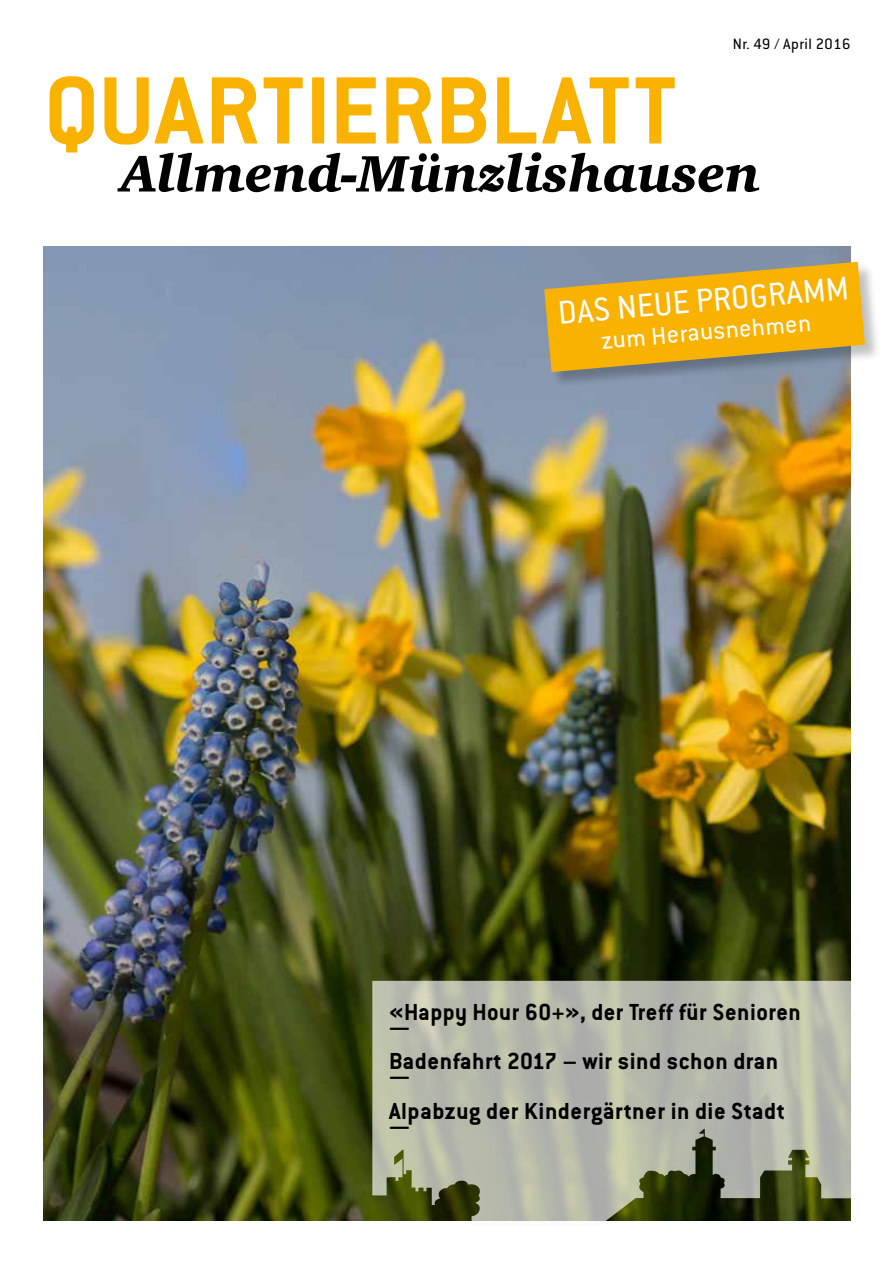
<style>
.page{position:relative;width:893px;height:1263px;background:#fff}
.page>*{position:absolute;margin:0;border:0;box-sizing:border-box;transform-origin:0 0}
.t1{font:700 105px "Conduit ITC";letter-spacing:.005em;color:#f9b200}
.t2{font:52.5px "Charter ITC Blac Ital";color:#000}
.t3{font:36px "Conduit ITC";color:#fff}
.t4{font:27px "Conduit ITC";color:#fff}
.t5{font:700 25.5px/34.5px "Conduit ITC";letter-spacing:.02em;color:#000}
.t6{font:16.5px "Conduit ITC";letter-spacing:.03em;color:#000}
</style>
<div class="page">
<img style="left:43px;top:246px;width:807px;height:975px">
<div style="left:545px;top:263px;width:336px;height:125px;background:#000;opacity:.24"></div>
<svg style="left:544px;top:262px;width:321px;height:110px;background:#daa92a"></svg>
<svg style="left:372px;top:981px;width:479px;height:240px;background:#a6aa97"></svg>
<p class="t6" style="left:733px;top:34px;width:119px">Nr. 49 / April 2016</p>
<h1 class="t1" style="left:44px;top:47px;width:634px">QUARTIERBLATT</h1>
<h2 class="t2" style="left:121px;top:141px;width:641px">Allmend-Münzlishausen</h2>
<h3 class="t3" style="left:556px;top:291px;width:293px;rotate:-5deg">DAS NEUE PROGRAMM</h3>
<p class="t4" style="left:600px;top:324px;width:212px;rotate:-5deg">zum Herausnehmen</p>
<p class="t5" style="left:389px;top:993px;width:413px">«Happy Hour 60+», der Treff für Senioren</p>
<p class="t5" style="left:389px;top:1008px;width:391px">—<br>Badenfahrt 2017 – wir sind schon dran</p>
<p class="t5" style="left:389px;top:1058px;width:397px">—<br>Alpabzug der Kindergärtner in die Stadt</p>
<p class="t5" style="left:389px;top:1107px;width:22px">—</p>
</div>
